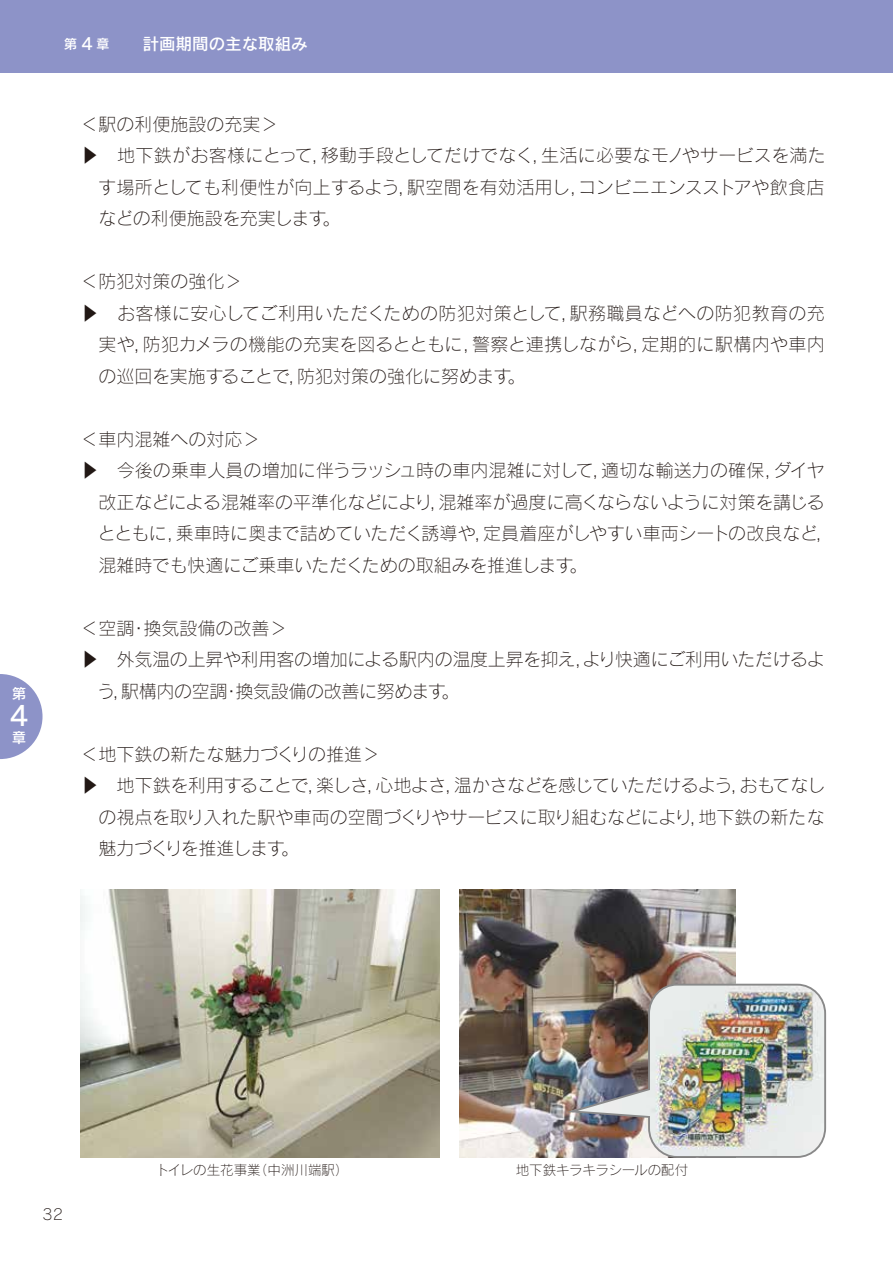
<style>
.page{position:relative;width:893px;height:1263px;background:#fff}
.page>*{position:absolute;margin:0;border:0;box-sizing:border-box;transform-origin:0 0}
.t1{font:27px "Rodin Pro N DB";color:#fff}
.t2{font:18px "Rodin Pro N L";color:#221815}
.t3{font:18px "Rodin Pro N L";letter-spacing:.02em;color:#221815}
.t4{font:18px "Rodin Pro N L";letter-spacing:-.035em;color:#221815}
.t5{font:18px "Rodin Pro N L";letter-spacing:-.02em;color:#221815}
.t6{font:18px "Rodin Pro N L";letter-spacing:-.06em;color:#221815}
.t7{font:16.5px "Rodin Pro N DB";color:#fff}
.t8{font:15px "Rodin Pro N L";color:#221815}
.t9{font:14.55px "Rodin Pro N DB";color:#fff}
.t10{font:13.5px "Rodin Pro N L";color:#221815}
.s1{font-size:13.5px}
.s2{font-family:"Koz Go Pr 6 N"}
</style>
<div class="page">
<div style="left:0;top:0;width:893px;height:72px;background:#8d93c8"></div>
<svg style="left:0;top:674px;width:43px;height:85px"></svg>
<img style="left:80px;top:889px;width:360px;height:268px">
<img style="left:459px;top:889px;width:277px;height:268px">
<img style="left:562px;top:983px;width:265px;height:175px">
<p class="t9" style="left:12px;top:684px;width:15px">第</p>
<p class="t9" style="left:12px;top:727px;width:15px">章</p>
<h1 class="t1" style="left:10px;top:698px;width:20px">4</h1>
<p class="t7" style="left:64px;top:33px;width:245px"><span class="s1">第</span> 4 <span class="s1">章</span>　　計画期間の主な取組み</p>
<p class="t2" style="left:80px;top:112px;width:199px">＜駅の利便施設の充実＞</p>
<p class="t3" style="left:80px;top:144px;width:747px"><span class="s2">▶</span>　地下鉄がお客様にとって，移動手段としてだけでなく，生活に必要なモノやサービスを満た</p>
<p class="t2" style="left:98px;top:175px;width:728px">す場所としても利便性が向上するよう，駅空間を有効活用し，コンビニエンスストアや飲食店</p>
<p class="t5" style="left:98px;top:207px;width:243px">などの利便施設を充実します。</p>
<p class="t2" style="left:80px;top:270px;width:163px">＜防犯対策の強化＞</p>
<p class="t3" style="left:80px;top:301px;width:746px"><span class="s2">▶</span>　お客様に安心してご利用いただくための防犯対策として，駅務職員などへの防犯教育の充</p>
<p class="t3" style="left:98px;top:333px;width:728px">実や，防犯カメラの機能の充実を図るとともに，警察と連携しながら，定期的に駅構内や車内</p>
<p class="t2" style="left:98px;top:364px;width:428px">の巡回を実施することで，防犯対策の強化に努めます。</p>
<p class="t2" style="left:80px;top:427px;width:181px">＜車内混雑への対応＞</p>
<p class="t2" style="left:80px;top:459px;width:746px"><span class="s2">▶</span>　今後の乗車人員の増加に伴うラッシュ時の車内混雑に対して，適切な輸送力の確保，ダイヤ</p>
<p class="t2" style="left:98px;top:490px;width:728px">改正などによる混雑率の平準化などにより，混雑率が過度に高くならないように対策を講じる</p>
<p class="t2" style="left:98px;top:522px;width:737px">とともに，乗車時に奥まで詰めていただく誘導や，定員着座がしやすい車両シートの改良など，</p>
<p class="t2" style="left:98px;top:553px;width:491px">混雑時でも快適にご乗車いただくための取組みを推進します。</p>
<p class="t2" style="left:80px;top:616px;width:208px">＜空調・換気設備の改善＞</p>
<p class="t2" style="left:80px;top:648px;width:746px"><span class="s2">▶</span> 外気温の上昇や利用客の増加による駅内の温度上昇を抑え，より快適にご利用いただけるよ</p>
<p class="t5" style="left:97px;top:679px;width:364px">う，駅構内の空調・換気設備の改善に努めます。</p>
<p class="t2" style="left:80px;top:742px;width:301px">＜地下鉄の新たな魅力づくりの推進＞</p>
<p class="t4" style="left:80px;top:774px;width:746px"><span class="s2">▶</span>　地下鉄を利用することで，楽しさ，心地よさ，温かさなどを感じていただけるよう，おもてなし</p>
<p class="t2" style="left:98px;top:805px;width:728px">の視点を取り入れた駅や車両の空間づくりやサービスに取り組むなどにより，地下鉄の新たな</p>
<p class="t6" style="left:98px;top:837px;width:202px">魅力づくりを推進します。</p>
<p class="t8" style="left:43px;top:1205px;width:22px">32</p>
<p class="t10" style="left:156px;top:1161px;width:194px">トイレの生花事業（中洲川端駅）</p>
<p class="t10" style="left:516px;top:1161px;width:174px">地下鉄キラキラシールの配付</p>
</div>
